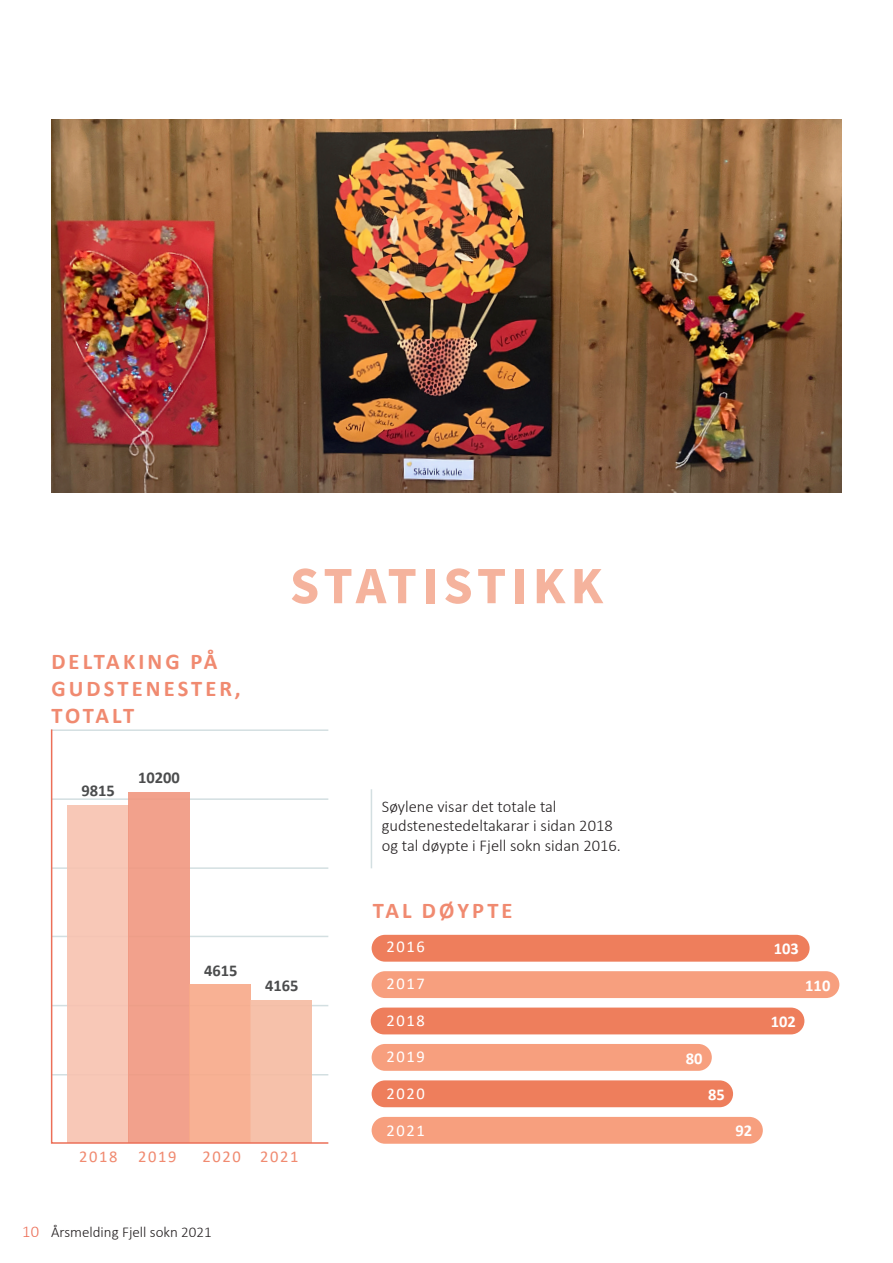
<style>
.page{position:relative;width:893px;height:1263px;background:#fff}
.page>*{position:absolute;margin:0;border:0;box-sizing:border-box;transform-origin:0 0}
.t1{font:700 52.5px "Source Sans Pro";letter-spacing:.1em;color:#f5b39d}
.Tittel_statistikk{font:700 22.5px/27px "Calibri";letter-spacing:.14em;color:#f08a70}
.Tekst{font:300 16.5px/19.8px "Calibri";color:#231f20}
.Tittel_statistikk-2{font:16.5px "Calibri";letter-spacing:.1em;color:#fff}
.Tall_statistikk_copy{font:700 16.5px "Calibri";color:#4b4c4d}
.Tittel_statistikk-3{font:16.5px "Calibri";letter-spacing:.1em;color:#f08a70}
.Tall_statistikk{font:700 16.5px "Calibri";color:#fff}
.t2{font:300 15px "Calibri";color:#231f20}
.s1{font-size:16.5px;color:#ec6f58}
</style>
<div class="page">
<div style="left:372px;top:935px;width:438px;height:27px;background:#ee7e5c;border-radius:13px"></div>
<div style="left:372px;top:971px;width:467px;height:27px;background:#f79f7e;border-radius:13px"></div>
<div style="left:371px;top:1007px;width:433px;height:27px;background:#ee7e5c;border-radius:13px"></div>
<div style="left:372px;top:1044px;width:340px;height:27px;background:#f79f7e;border-radius:13px"></div>
<div style="left:372px;top:1080px;width:361px;height:27px;background:#ee7e5c;border-radius:13px"></div>
<div style="left:372px;top:1117px;width:391px;height:27px;background:#f79f7e;border-radius:13px"></div>
<svg style="left:50px;top:729px;width:279px;height:415px"></svg>
<img style="left:51px;top:119px;width:791px;height:374px">
<hr style="left:371px;top:789px;width:1px;height:79px;background:#d3dfe1">
<p class="Tittel_statistikk" style="left:51px;top:648px;width:191px">DELTAKING PÅ<br>GUDSTENESTER,<br>TOTALT</p>
<p class="t1" style="left:290px;top:550px;width:315px">STATISTIKK</p>
<p class="Tall_statistikk_copy" style="left:81px;top:779px;width:35px">9815</p>
<p class="Tall_statistikk_copy" style="left:138px;top:766px;width:43px">10200</p>
<p class="Tall_statistikk_copy" style="left:204px;top:958px;width:35px">4615</p>
<p class="Tall_statistikk_copy" style="left:265px;top:974px;width:35px">4165</p>
<p class="Tittel_statistikk-3" style="left:79px;top:1145px;width:40px">2018</p>
<p class="Tittel_statistikk-3" style="left:138px;top:1145px;width:40px">2019</p>
<p class="Tittel_statistikk-3" style="left:203px;top:1145px;width:40px">2020</p>
<p class="Tittel_statistikk-3" style="left:260px;top:1145px;width:40px">2021</p>
<p class="Tekst" style="left:382px;top:796px;width:241px">Søylene visar det totale tal gudstenestedeltakarar i sidan 2018 og tal døypte i Fjell sokn sidan 2016.</p>
<p class="Tittel_statistikk" style="left:373px;top:897px;width:141px">TAL DØYPTE</p>
<p class="Tittel_statistikk-2" style="left:386px;top:935px;width:40px">2016</p>
<p class="Tall_statistikk" style="left:774px;top:937px;width:27px">103</p>
<p class="Tittel_statistikk-2" style="left:386px;top:972px;width:40px">2017</p>
<p class="Tall_statistikk" style="left:805px;top:974px;width:27px">110</p>
<p class="Tittel_statistikk-2" style="left:386px;top:1009px;width:40px">2018</p>
<p class="Tall_statistikk" style="left:771px;top:1010px;width:27px">102</p>
<p class="Tittel_statistikk-2" style="left:386px;top:1045px;width:40px">2019</p>
<p class="Tall_statistikk" style="left:686px;top:1046px;width:18px">80</p>
<p class="Tittel_statistikk-2" style="left:386px;top:1082px;width:40px">2020</p>
<p class="Tall_statistikk" style="left:708px;top:1083px;width:18px">85</p>
<p class="Tittel_statistikk-2" style="left:386px;top:1119px;width:40px">2021</p>
<p class="Tall_statistikk" style="left:735px;top:1119px;width:18px">92</p>
<p class="t2" style="left:22px;top:1223px;width:191px"><span class="s1">10</span> Årsmelding Fjell sokn 2021</p>
</div>
